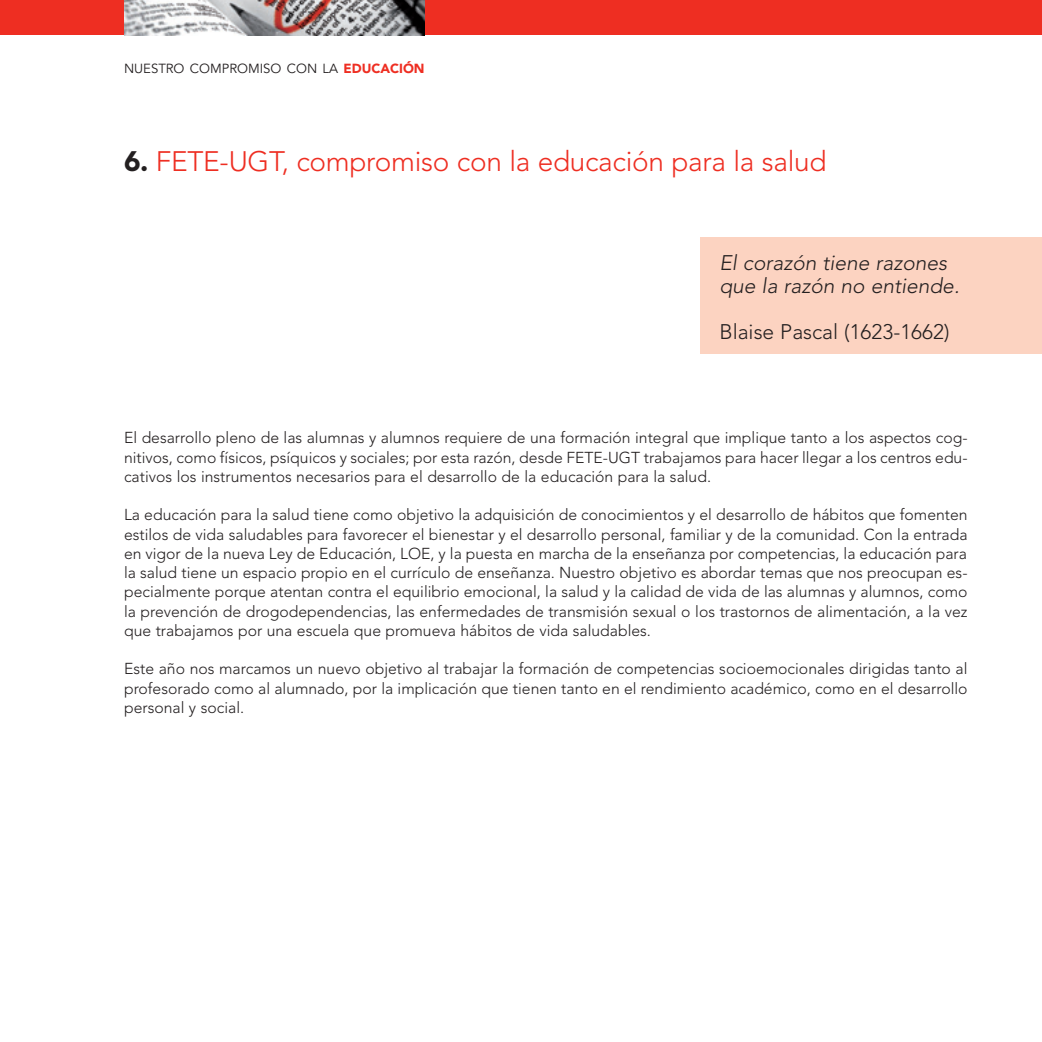
<style>
.page{position:relative;width:1042px;height:1042px;background:#fff}
.page>*{position:absolute;margin:0;border:0;box-sizing:border-box;transform-origin:0 0}
.t1{font:300 28px "Avenir LT Std";letter-spacing:-.01em;color:#ee2e22}
.t2{font:italic 300 21px/22.8px "Avenir LT Std";color:#231f20}
.t3{font:300 21px "Avenir LT Std";color:#231f20}
.t4{font:300 15.75px/19.2px "Avenir LT Std";color:#231f20;text-align:justify}
.t5{font:13.12px "Avenir LT Std";color:#231f20}
.s1{font-weight:900;color:#ee2e22}
.s2{font-weight:900;color:#231f20}
</style>
<div class="page">
<div style="left:700px;top:237px;width:342px;height:117px;background:#fcd3c1"></div>
<div style="left:0;top:0;width:1042px;height:35px;background:#ee2e22"></div>
<img style="left:124px;top:0;width:300px;height:35px">
<p class="t5" style="left:124px;top:63px;width:302px">NUESTRO COMPROMISO CON LA <span class="s1">EDUCACIÓN</span></p>
<h1 class="t1" style="left:124px;top:149px;width:704px"><span class="s2">6.</span> FETE-UGT, compromiso con la educación para la salud</h1>
<h2 class="t2" style="left:719px;top:253px;width:241px">El corazón tiene razones que la razón no entiende.</h2>
<h2 class="t3" style="left:719px;top:322px;width:231px">Blaise Pascal (1623-1662)</h2>
<p class="t4" style="left:124px;top:429px;width:845px">El desarrollo pleno de las alumnas y alumnos requiere de una formación integral que implique tanto a los aspectos cog&shy;nitivos, como físicos, psíquicos y sociales; por esta razón, desde FETE-UGT trabajamos para hacer llegar a los centros edu&shy;cativos los instrumentos necesarios para el desarrollo de la educación para la salud.</p>
<p class="t4" style="left:124px;top:506px;width:845px">La educación para la salud tiene como objetivo la adquisición de conocimientos y el desarrollo de hábitos que fomenten estilos de vida saludables para favorecer el bienestar y el desarrollo personal, familiar y de la comunidad. Con la entrada en vigor de la nueva Ley de Educación, LOE, y la puesta en marcha de la enseñanza por competencias, la educación para la salud tiene un espacio propio en el currículo de enseñanza. Nuestro objetivo es abordar temas que nos preocupan es&shy;pecialmente porque atentan contra el equilibrio emocional, la salud y la calidad de vida de las alumnas y alumnos, como la prevención de drogodependencias, las enfermedades de transmisión sexual o los trastornos de alimentación, a la vez que trabajamos por una escuela que promueva hábitos de vida saludables.</p>
<p class="t4" style="left:124px;top:660px;width:845px">Este año nos marcamos un nuevo objetivo al trabajar la formación de competencias socioemocionales dirigidas tanto al profesorado como al alumnado, por la implicación que tienen tanto en el rendimiento académico, como en el desarrollo personal y social.</p>
</div>
